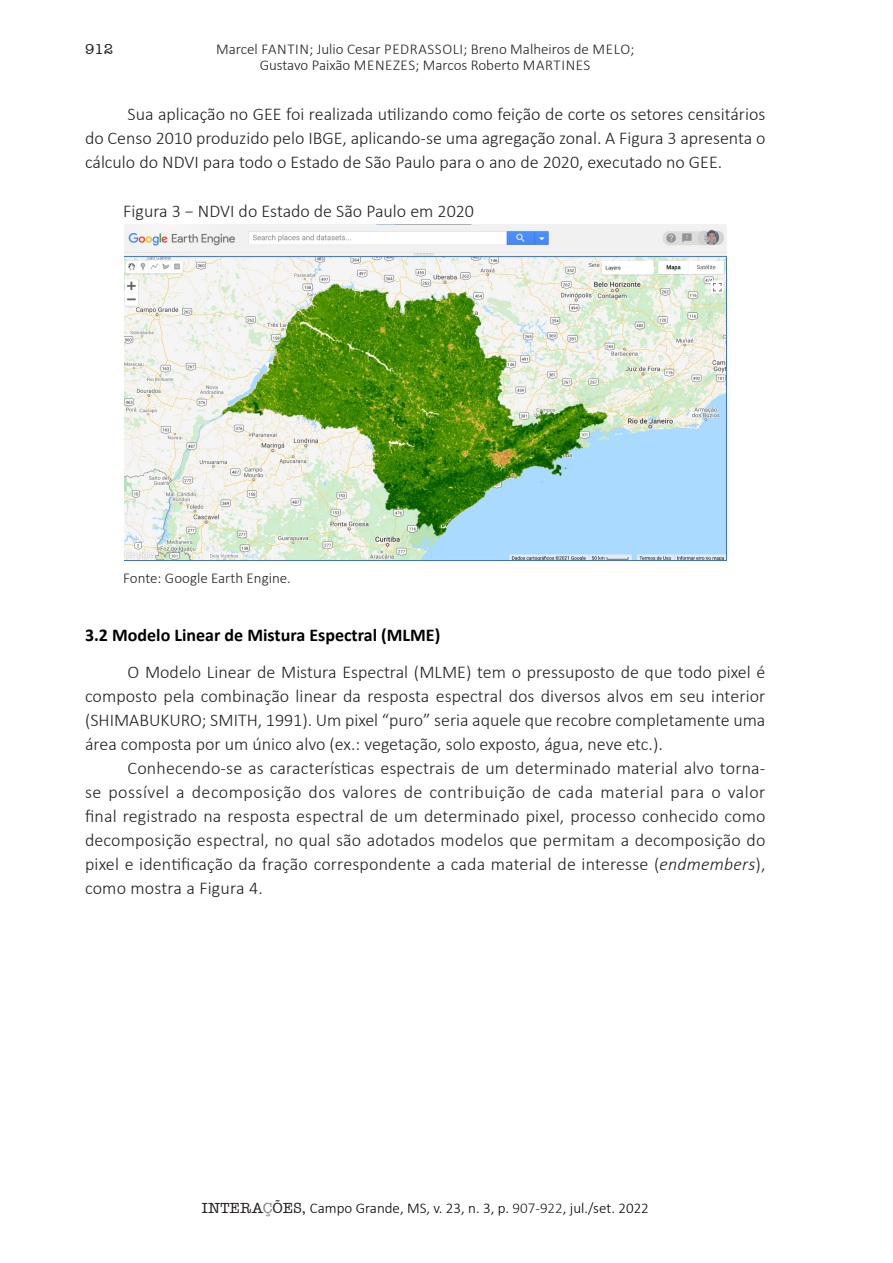
<style>
.page{position:relative;width:893px;height:1263px;background:#fff}
.page>*{position:absolute;margin:0;border:0;box-sizing:border-box;transform-origin:0 0}
.Corpo_do_texto{font:300 18px/24px "Calibri";color:#231f20;text-align:justify}
.Subtítulo_2{font:700 18px "Calibri";color:#000}
.Tabela_figura{font:300 18px "Calibri";color:#231f20}
.Legenda{font:300 15px/16.5px "Calibri";color:#231f20;text-align:center}
.t1{font:300 15px "Calibri";color:#000}
.t2{font:500 15px "Amer Typewriter IT Cby BT";color:#231f20}
.s1{font-style:italic}
.s2{font-family:"Amer Typewriter IT Cby BT";font-weight:500;color:#231f20}
.s3{font-family:"Amer Typewriter IT Cby BT";font-weight:500;color:#808285}
.s4{color:#231f20}
</style>
<div class="page">
<img style="left:124px;top:225px;width:602px;height:335px">
<p class="t2" style="left:85px;top:40px;width:30px">912</p>
<p class="Legenda" style="left:216px;top:40px;width:420px">Marcel FANTIN; Julio Cesar PEDRASSOLI; Breno Malheiros de MELO;<br>Gustavo Paixão MENEZES; Marcos Roberto MARTINES</p>
<p class="Corpo_do_texto" style="left:85px;top:102px;width:682px;text-indent:43px">Sua aplicação no GEE foi realizada utilizando como feição de corte os setores censitários do Censo 2010 produzido pelo IBGE, aplicando-se uma agregação zonal. A Figura 3 apresenta o cálculo do NDVI para todo o Estado de São Paulo para o ano de 2020, executado no GEE.</p>
<p class="Tabela_figura" style="left:123px;top:200px;width:352px">Figura 3 − NDVI do Estado de São Paulo em 2020</p>
<p class="Legenda" style="left:123px;top:569px;width:169px">Fonte: Google Earth Engine.</p>
<p class="Subtítulo_2" style="left:85px;top:622px;width:357px">3.2 Modelo Linear de Mistura Espectral (MLME)</p>
<p class="Corpo_do_texto" style="left:85px;top:659px;width:682px;text-indent:43px">O Modelo Linear de Mistura Espectral (MLME) tem o pressuposto de que todo pixel é composto pela combinação linear da resposta espectral dos diversos alvos em seu interior (SHIMABUKURO; SMITH, 1991). Um pixel “puro” seria aquele que recobre completamente uma área composta por um único alvo (ex.: vegetação, solo exposto, água, neve etc.).</p>
<p class="Corpo_do_texto" style="left:85px;top:755px;width:682px;text-indent:43px">Conhecendo-se as características espectrais de um determinado material alvo torna&shy;se possível a decomposição dos valores de contribuição de cada material para o valor final registrado na resposta espectral de um determinado pixel, processo conhecido como decomposição espectral, no qual são adotados modelos que permitam a decomposição do pixel e identificação da fração correspondente a cada material de interesse (<span class="s1">endmembers</span>), como mostra a Figura 4.</p>
<p class="t1" style="left:202px;top:1198px;width:449px"><span class="s2">INTERA</span><span class="s3">Ç</span><span class="s2">ÕES,</span> Campo Grande, MS, v. 23, n. 3, p. <span class="s4">907-922</span>, jul./set. 2022</p>
</div>
